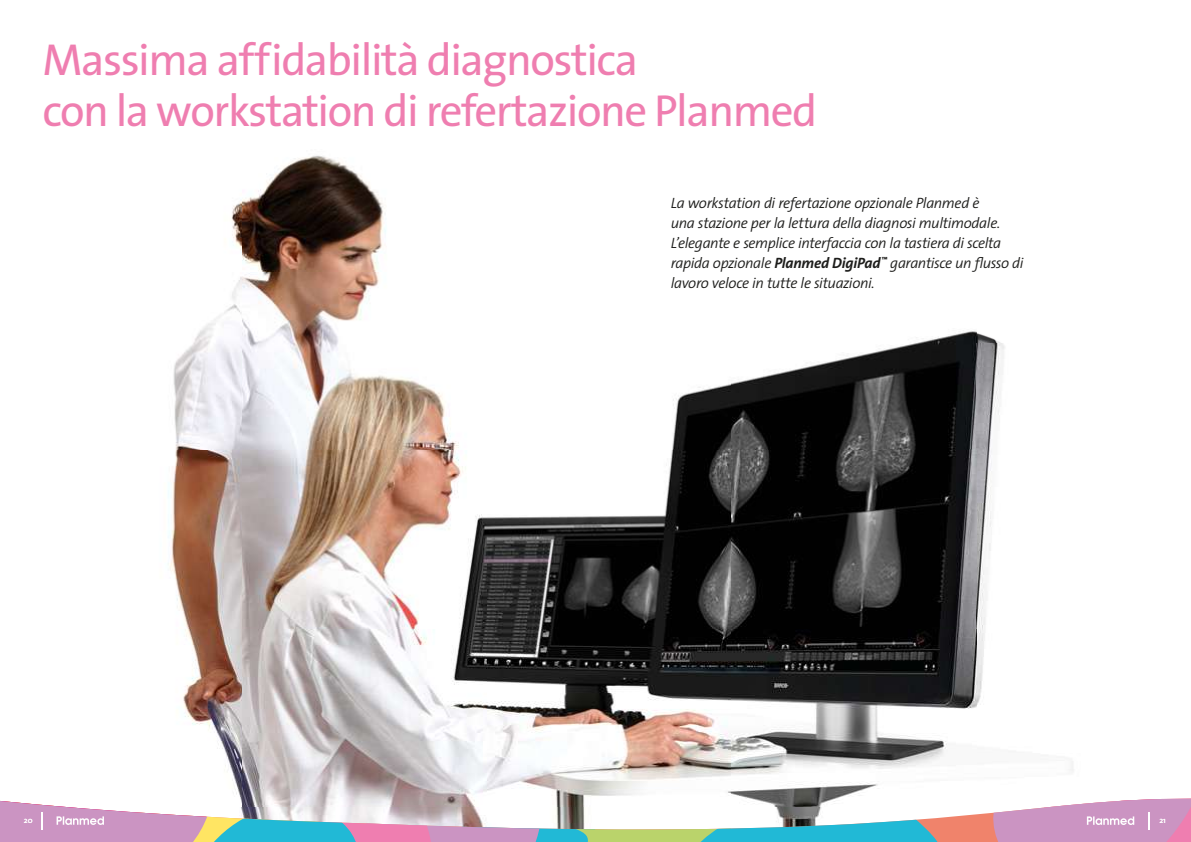
<style>
.page{position:relative;width:1191px;height:842px;background:#fff}
.page>*{position:absolute;margin:0;border:0;box-sizing:border-box;transform-origin:0 0}
.t1{font:45px/51px "The Sans";letter-spacing:-.035em;color:#ef7eb0}
.t2{font:italic 300 15px/20px "The Sans";letter-spacing:-.03em;color:#1d1d1b}
.t3{font:8px "The Sans";color:#fff}
.s1{font-weight:700}
</style>
<div class="page">
<img style="left:168px;top:155px;width:837px;height:534px">
<svg style="left:753px;top:689px;width:234px;height:153px"></svg>
<img style="left:623px;top:689px;width:130px;height:153px">
<svg style="left:675px;top:785px;width:289px;height:57px"></svg>
<svg style="left:0;top:689px;width:623px;height:153px"></svg>
<svg style="left:987px;top:761px;width:204px;height:81px"></svg>
<h1 class="t1" style="left:43px;top:38px;width:776px">Massima affidabilità diagnostica<br>con la workstation di refertazione Planmed</h1>
<p class="t2" style="left:670px;top:194px;width:354px">La workstation di refertazione opzionale Planmed è<br>una stazione per la lettura della diagnosi multimodale.<br>L’elegante e semplice interfaccia con la tastiera di scelta rapida opzionale <span class="s1">Planmed DigiPad</span><sup>™</sup> garantisce un flusso di lavoro veloce in tutte le situazioni.</p>
<p class="t3" style="left:24px;top:816px;width:10px">20</p>
<p class="t3" style="left:1159px;top:816px;width:8px">21</p>
</div>
